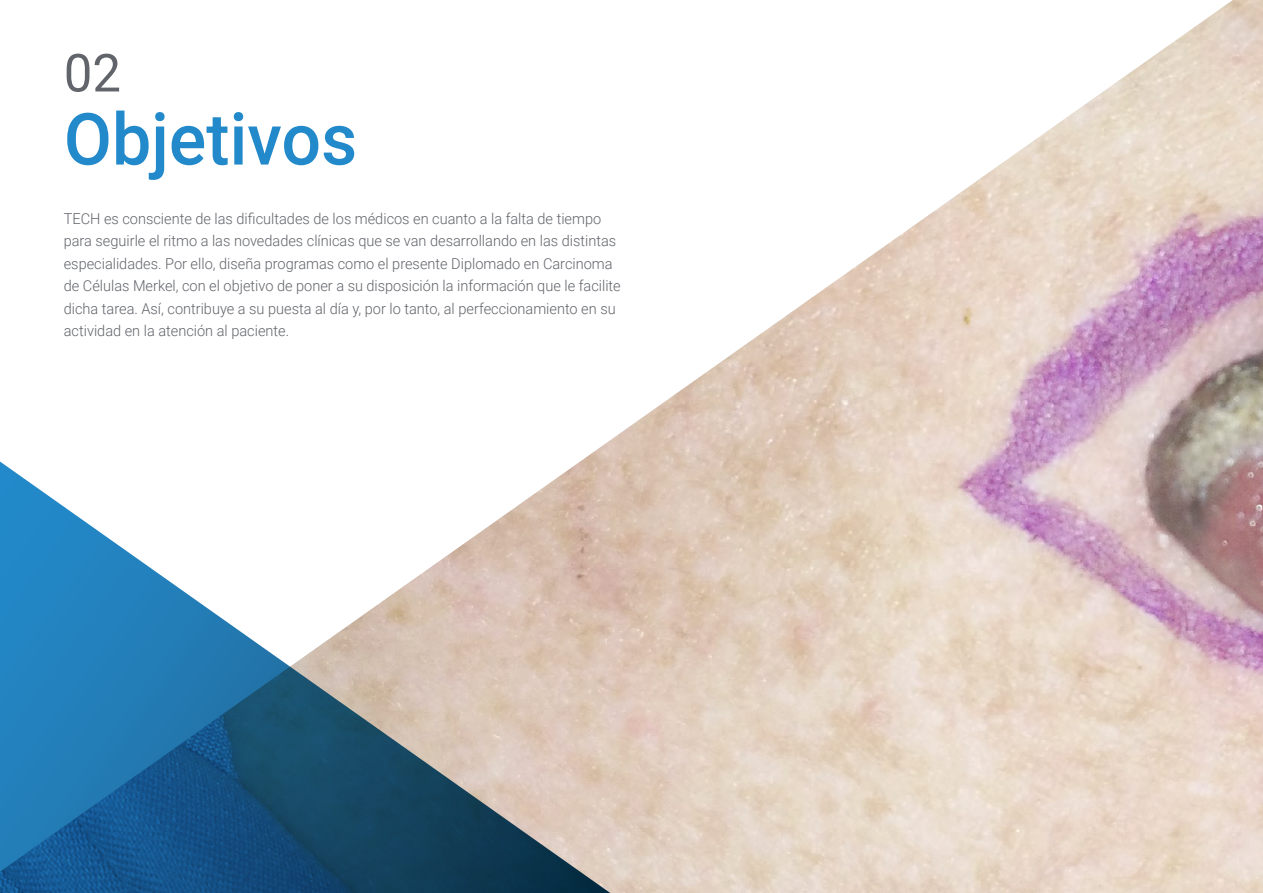
<style>
.page{position:relative;width:1263px;height:893px;background:#fff}
.page>*{position:absolute;margin:0;border:0;box-sizing:border-box;transform-origin:0 0}
.t1{font:500 72px "Roboto";color:#2289ca}
.t2{font:52.5px "Roboto";color:#61646a}
.t3{font:300 15px/22.5px "Roboto";color:#61646a}
</style>
<div class="page">
<img style="left:602px;top:0;width:661px;height:893px">
<svg style="left:0;top:446px;width:640px;height:447px"></svg>
<h2 class="t2" style="left:64px;top:36px;width:59px">02</h2>
<h1 class="t1" style="left:64px;top:89px;width:295px">Objetivos</h1>
<p class="t3" style="left:64px;top:207px;width:558px">TECH es consciente de las dificultades de los médicos en cuanto a la falta de tiempo para seguirle el ritmo a las novedades clínicas que se van desarrollando en las distintas especialidades. Por ello, diseña programas como el presente Diplomado en Carcinoma de Células Merkel, con el objetivo de poner a su disposición la información que le facilite dicha tarea. Así, contribuye a su puesta al día y, por lo tanto, al perfeccionamiento en su actividad en la atención al paciente.</p>
</div>
